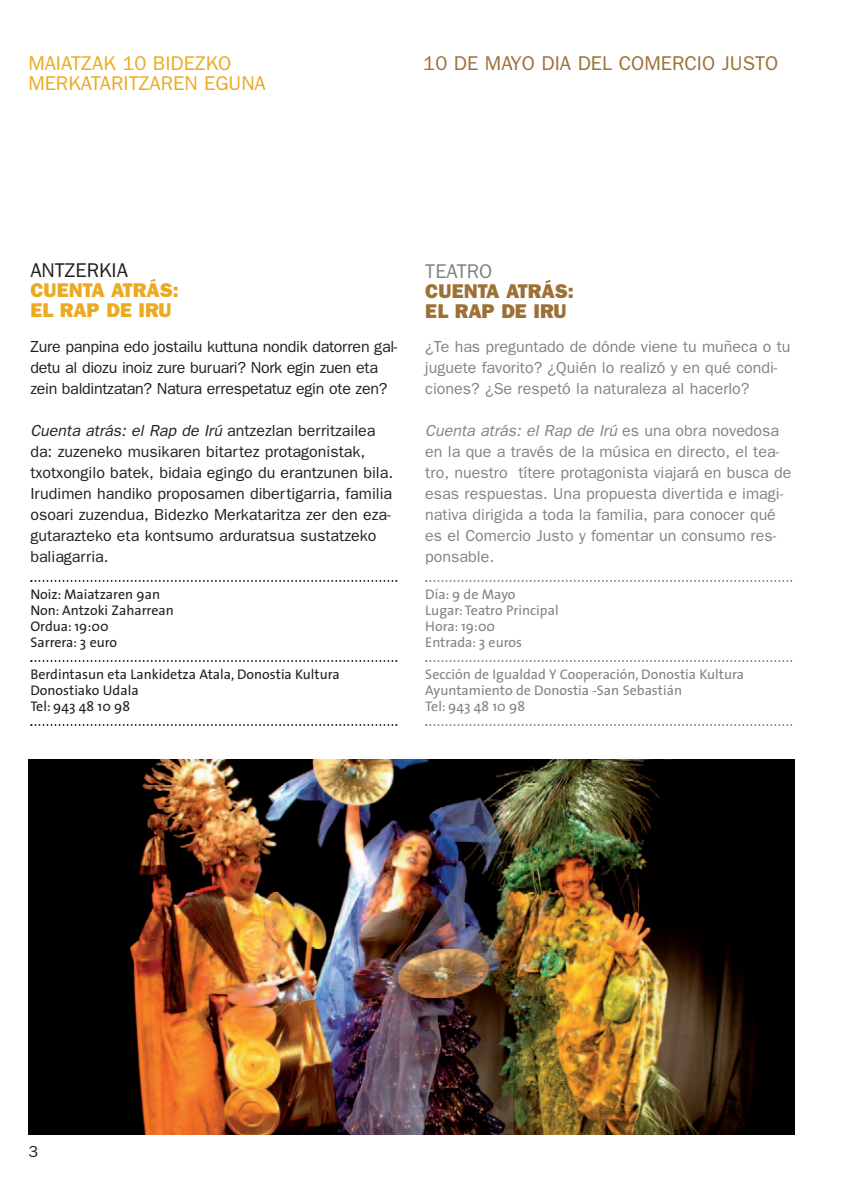
<style>
.page{position:relative;width:851px;height:1191px;background:#fff}
.page>*{position:absolute;margin:0;border:0;box-sizing:border-box;transform-origin:0 0}
.t1{font:20px/20px "Franklin Gothic";color:#ebaa20}
.t2{font:20px "Franklin Gothic";color:#9d7036}
.t3{font:800 20px/20px "Franklin Gothic";color:#ebaa20}
.t4{font:800 20px/20px "Franklin Gothic";color:#9d7036}
.t5{font:20px "Franklin Gothic";color:#231f20}
.t6{font:20px "Franklin Gothic";color:#808285}
.t7{font:16px/21px "Franklin Gothic";color:#808285}
.t8{font:16px/21px "Franklin Gothic";color:#231f20}
.t9{font:16px/21px "Franklin Gothic";letter-spacing:-.02em;color:#231f20}
.t10{font:14px/16px "The Sans";color:#808285}
.t11{font:14px/16px "The Sans";color:#231f20}
.s1{font-style:italic}
</style>
<div class="page">
<svg style="left:30px;top:580px;width:367px;height:2px"></svg>
<svg style="left:30px;top:660px;width:367px;height:2px"></svg>
<svg style="left:30px;top:724px;width:367px;height:2px"></svg>
<img style="left:28px;top:759px;width:766px;height:375px">
<svg style="left:425px;top:580px;width:367px;height:2px"></svg>
<svg style="left:425px;top:660px;width:367px;height:2px"></svg>
<svg style="left:425px;top:724px;width:367px;height:2px"></svg>
<p class="t1" style="left:28px;top:54px;width:239px">MAIATZAK 10 BIDEZKO<br>MERKATARITZAREN EGUNA</p>
<p class="t2" style="left:423px;top:52px;width:356px">10 DE MAYO DIA DEL COMERCIO JUSTO</p>
<p class="t5" style="left:30px;top:258px;width:99px">ANTZERKIA</p>
<p class="t3" style="left:30px;top:280px;width:150px">CUENTA ATRÁS:<br>EL RAP DE IRU</p>
<p class="t9" style="left:30px;top:336px;width:368px">Zure panpina edo jostailu kuttuna nondik datorren gal&shy;detu al diozu inoiz zure buruari? Nork egin zuen eta zein baldintzatan? Natura errespetatuz egin ote zen?</p>
<p class="t8" style="left:30px;top:420px;width:364px"><span class="s1">Cuenta atrás: el Rap de Irú</span> antzezlan berritzailea da: zuzeneko musikaren bitartez protagonistak, txotxongilo batek, bidaia egingo du erantzunen bila.<br>Irudimen handiko proposamen dibertigarria, familia osoari zuzendua, Bidezko Merkataritza zer den eza&shy;gutarazteko eta kontsumo arduratsua sustatzeko baliagarria.</p>
<p class="t11" style="left:30px;top:587px;width:145px">Noiz: Maiatzaren 9an<br>Non: Antzoki Zaharrean<br>Ordua: 19:00<br>Sarrera: 3 euro</p>
<p class="t11" style="left:30px;top:667px;width:311px">Berdintasun eta Lankidetza Atala, Donostia Kultura<br>Donostiako Udala<br>Tel: 943 48 10 98</p>
<p class="t6" style="left:425px;top:259px;width:68px">TEATRO</p>
<p class="t4" style="left:425px;top:281px;width:150px">CUENTA ATRÁS:<br>EL RAP DE IRU</p>
<p class="t7" style="left:425px;top:336px;width:366px">¿Te has preguntado de dónde viene tu muñeca o tu juguete favorito? ¿Quién lo realizó y en qué condi&shy;ciones? ¿Se respetó la naturaleza al hacerlo?</p>
<p class="t7" style="left:425px;top:420px;width:367px"><span class="s1">Cuenta atrás: el Rap de Irú</span> es una obra novedosa en la que a través de la música en directo, el tea&shy;tro, nuestro títere protagonista viajará en busca de esas respuestas. Una propuesta divertida e imagi&shy;nativa dirigida a toda la familia, para conocer qué es el Comercio Justo y fomentar un consumo res&shy;ponsable.</p>
<p class="t10" style="left:425px;top:587px;width:135px">Día: 9 de Mayo<br>Lugar: Teatro Principal<br>Hora: 19:00<br>Entrada: 3 euros</p>
<p class="t10" style="left:425px;top:667px;width:320px">Sección de Igualdad Y Cooperación, Donostia Kultura<br>Ayuntamiento de Donostia -San Sebastián<br>Tel: 943 48 10 98</p>
<p class="t8" style="left:28px;top:1140px;width:11px">3</p>
</div>
